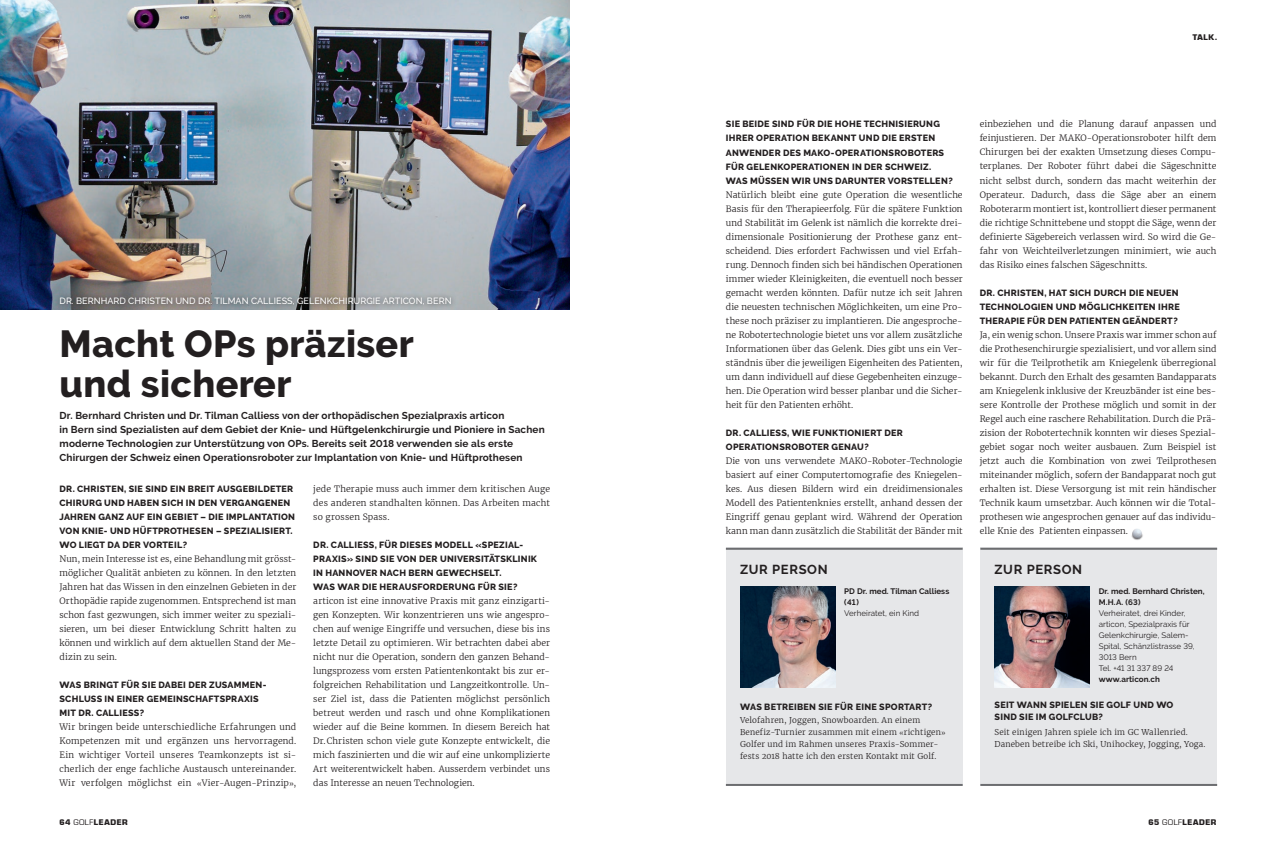
<style>
.page{position:relative;width:1276px;height:851px;background:#fff}
.page>*{position:absolute;margin:0;border:0;box-sizing:border-box;transform-origin:0 0}
.t1{font:800 37.6px/40.3px "Raleway";letter-spacing:.01em;color:#231f20}
.t2{font:700 13px "Raleway";letter-spacing:.045em;color:#231f20}
.t3{font:700 10px/14px "Raleway";letter-spacing:.015em;color:#231f20}
.t4{font:800 9px/14px "Raleway";letter-spacing:.03em;color:#231f20}
.t5{font:500 9px "Raleway";letter-spacing:.005em;color:#fff}
.t6{font:300 8.7px/14px "Merriweather";letter-spacing:.01em;color:#231f20;text-align:justify}
.t7{font:300 8px/12px "Merriweather";letter-spacing:.02em;color:#231f20}
.t8{font:8px/11px "Raleway";letter-spacing:.005em;color:#231f20}
.t9{font:700 8px/11px "Raleway";letter-spacing:.005em;color:#231f20}
.t10{font:700 7px "Euro Technic";letter-spacing:.06em;color:#231f20}
.s1{font-family:"Times New Roman";font-weight:400}
.s2{font-weight:400}
</style>
<div class="page">
<img style="left:0;top:0;width:569px;height:309px">
<div style="left:55px;top:292px;width:401px;height:18px;background:#231f20;opacity:.75"></div>
<div style="left:726px;top:547px;width:236px;height:238px;background:#e6e7e9"></div>
<hr style="left:726px;top:547px;width:236px;height:2px;background:#6c6d70">
<hr style="left:726px;top:783px;width:236px;height:2px;background:#6c6d70">
<img style="left:740px;top:586px;width:95px;height:101px">
<div style="left:980px;top:547px;width:237px;height:238px;background:#e6e7e9"></div>
<hr style="left:980px;top:547px;width:237px;height:2px;background:#6c6d70">
<hr style="left:980px;top:783px;width:237px;height:2px;background:#6c6d70">
<img style="left:994px;top:586px;width:95px;height:102px">
<img style="left:1131px;top:529px;width:12px;height:11px">
<p class="t5" style="left:60px;top:296px;width:394px">DR. BERNHARD CHRISTEN UND DR. TILMAN CALLIESS, GELENKCHIRURGIE ARTICON, BERN</p>
<h1 class="t1" style="left:60px;top:324px;width:356px">Macht OPs präziser und sicherer</h1>
<p class="t3" style="left:60px;top:408px;width:487px">Dr. Bernhard Christen und Dr. Tilman Calliess von der orthopädischen Spezialpraxis articon<br>in Bern sind Spezialisten auf dem Gebiet der Knie- und Hüftgelenkchirurgie und Pioniere in Sachen moderne Technologien zur Unterstützung von OPs. Bereits seit 2018 verwenden sie als erste Chirurgen der Schweiz einen Operationsroboter zur Implantation von Knie- und Hüftprothesen</p>
<p class="t4" style="left:60px;top:481px;width:237px">DR. CHRISTEN, SIE SIND EIN BREIT AUSGEBILDETER CHIRURG UND HABEN SICH IN DEN VERGANGENEN JAHREN GANZ AUF EIN GEBIET – DIE IMPLANTATION VON KNIE- UND HÜFTPROTHESEN – SPEZIALISIERT.<br>WO LIEGT DA DER VORTEIL?</p>
<p class="t6" style="left:60px;top:551px;width:238px">Nun, mein Interesse ist es, eine Behandlung mit grösst&shy;möglicher Qualität anbieten zu können. In den letzten Jahren hat das Wissen in den einzelnen Gebieten in der Orthopädie rapide zugenommen. Entsprechend ist man schon fast gezwungen, sich immer weiter zu speziali&shy;sieren, um bei dieser Entwicklung Schritt halten zu können und wirklich auf dem aktuellen Stand der Me&shy;dizin zu sein.</p>
<p class="t4" style="left:60px;top:677px;width:208px">WAS BRINGT FÜR SIE DABEI DER ZUSAMMEN-<br>SCHLUSS IN EINER GEMEINSCHAFTSPRAXIS<br>MIT DR. CALLIESS?</p>
<p class="t6" style="left:60px;top:719px;width:238px">Wir bringen beide unterschiedliche Erfahrungen und Kompetenzen mit und ergänzen uns hervorragend.<br>Ein wichtiger Vorteil unseres Teamkonzepts ist si&shy;cherlich der enge fachliche Austausch untereinander.<br>Wir verfolgen möglichst ein <span class="s1">«</span>Vier-Augen-Prinzip<span class="s1">»</span>,</p>
<p class="t10" style="left:60px;top:817px;width:70px">64 <span class="s2">GOLF</span>LEADER</p>
<p class="t6" style="left:313px;top:481px;width:238px">jede Therapie muss auch immer dem kritischen Auge des anderen standhalten können. Das Arbeiten macht so grossen Spass.</p>
<p class="t4" style="left:313px;top:537px;width:225px">DR. CALLIESS, FÜR DIESES MODELL «SPEZIAL-PRAXIS» SIND SIE VON DER UNIVERSITÄTSKLINIK IN HANNOVER NACH BERN GEWECHSELT.<br>WAS WAR DIE HERAUSFORDERUNG FÜR SIE?</p>
<p class="t6" style="left:313px;top:593px;width:238px">articon ist eine innovative Praxis mit ganz einzigarti&shy;gen Konzepten. Wir konzentrieren uns wie angespro&shy;chen auf wenige Eingriffe und versuchen, diese bis ins letzte Detail zu optimieren. Wir betrachten dabei aber nicht nur die Operation, sondern den ganzen Behand&shy;lungsprozess vom ersten Patientenkontakt bis zur er&shy;folgreichen Rehabilitation und Langzeitkontrolle. Un&shy;ser Ziel ist, dass die Patienten möglichst persönlich betreut werden und rasch und ohne Komplikationen wieder auf die Beine kommen. In diesem Bereich hat Dr.Christen schon viele gute Konzepte entwickelt, die mich faszinierten und die wir auf eine unkomplizierte Art weiterentwickelt haben. Ausserdem verbindet uns das Interesse an neuen Technologien.</p>
<p class="t10" style="left:1192px;top:33px;width:26px">TALK.</p>
<p class="t4" style="left:726px;top:117px;width:228px">SIE BEIDE SIND FÜR DIE HOHE TECHNISIERUNG IHRER OPERATION BEKANNT UND DIE ERSTEN ANWENDER DES MAKO-OPERATIONSROBOTERS FÜR GELENKOPERATIONEN IN DER SCHWEIZ.<br>WAS MÜSSEN WIR UNS DARUNTER VORSTELLEN?</p>
<p class="t6" style="left:726px;top:187px;width:238px">Natürlich bleibt eine gute Operation die wesentliche Basis für den Therapieerfolg. Für die spätere Funktion und Stabilität im Gelenk ist nämlich die korrekte drei&shy;dimensionale Positionierung der Prothese ganz ent&shy;scheidend. Dies erfordert Fachwissen und viel Erfah&shy;rung. Dennoch finden sich bei händischen Operationen immer wieder Kleinigkeiten, die eventuell noch besser gemacht werden könnten. Dafür nutze ich seit Jahren die neuesten technischen Möglichkeiten, um eine Pro&shy;these noch präziser zu implantieren. Die angesproche&shy;ne Robotertechnologie bietet uns vor allem zusätzliche Informationen über das Gelenk. Dies gibt uns ein Ver&shy;ständnis über die jeweiligen Eigenheiten des Patienten, um dann individuell auf diese Gegebenheiten einzuge&shy;hen. Die Operation wird besser planbar und die Sicher&shy;heit für den Patienten erhöht.</p>
<p class="t4" style="left:726px;top:425px;width:179px">DR. CALLIESS, WIE FUNKTIONIERT DER<br>OPERATIONSROBOTER GENAU?</p>
<p class="t6" style="left:726px;top:453px;width:238px">Die von uns verwendete MAKO-Roboter-Technologie basiert auf einer Computertomografie des Kniegelen&shy;kes. Aus diesen Bildern wird ein dreidimensionales Modell des Patientenknies erstellt, anhand dessen der Eingriff genau geplant wird. Während der Operation kann man dann zusätzlich die Stabilität der Bänder mit</p>
<p class="t6" style="left:979px;top:117px;width:238px">einbeziehen und die Planung darauf anpassen und feinjustieren. Der MAKO-Operationsroboter hilft dem Chirurgen bei der exakten Umsetzung dieses Compu&shy;terplanes. Der Roboter führt dabei die Sägeschnitte nicht selbst durch, sondern das macht weiterhin der Operateur. Dadurch, dass die Säge aber an einem Roboterarm montiert ist, kontrolliert dieser permanent die richtige Schnittebene und stoppt die Säge, wenn der definierte Sägebereich verlassen wird. So wird die Ge&shy;fahr von Weichteilverletzungen minimiert, wie auch das Risiko eines falschen Sägeschnitts.</p>
<p class="t4" style="left:979px;top:285px;width:202px;text-align:justify">DR. CHRISTEN, HAT SICH DURCH DIE NEUEN TECHNOLOGIEN UND MÖGLICHKEITEN IHRE THERAPIE FÜR DEN PATIENTEN GEÄNDERT?</p>
<p class="t6" style="left:979px;top:327px;width:238px">Ja, ein wenig schon. Unsere Praxis war immer schon auf die Prothesenchirurgie spezialisiert, und vor allem sind wir für die Teilprothetik am Kniegelenk überregional bekannt. Durch den Erhalt des gesamten Bandapparats am Kniegelenk inklusive der Kreuzbänder ist eine bes&shy;sere Kontrolle der Prothese möglich und somit in der Regel auch eine raschere Rehabilitation. Durch die Prä&shy;zision der Robotertechnik konnten wir dieses Spezial&shy;gebiet sogar noch weiter ausbauen. Zum Beispiel ist jetzt auch die Kombination von zwei Teilprothesen miteinander möglich, sofern der Bandapparat noch gut erhalten ist. Diese Versorgung ist mit rein händischer Technik kaum umsetzbar. Auch können wir die Total&shy;prothesen wie angesprochen genauer auf das individu&shy;elle Knie des Patienten einpassen.</p>
<h2 class="t2" style="left:740px;top:562px;width:89px">ZUR PERSON</h2>
<h2 class="t2" style="left:994px;top:562px;width:89px">ZUR PERSON</h2>
<p class="t9" style="left:844px;top:585px;width:107px">PD Dr. med. Tilman Calliess (41)</p>
<p class="t8" style="left:844px;top:607px;width:76px">Verheiratet, ein Kind</p>
<p class="t4" style="left:740px;top:700px;width:194px">WAS BETREIBEN SIE FÜR EINE SPORTART?</p>
<p class="t7" style="left:740px;top:714px;width:207px">Velofahren, Joggen, Snowboarden. An einem Benefiz-Turnier zusammen mit einem <span class="s1">«</span>richtigen<span class="s1">» </span>Golfer und im Rahmen unseres Praxis-Sommer&shy;fests 2018 hatte ich den ersten Kontakt mit Golf.</p>
<p class="t9" style="left:1098px;top:585px;width:107px">Dr. med. Bernhard Christen,<br>M. H. A. (63)</p>
<p class="t8" style="left:1098px;top:607px;width:97px">Verheiratet, drei Kinder, articon, Spezialpraxis für<br>Gelenkchirurgie, Salem-<br>Spital, Schänzlistrasse 39,<br>3013 Bern<br>Tel. +41 31 337 89 24</p>
<p class="t9" style="left:1098px;top:673px;width:63px">www.articon.ch</p>
<p class="t4" style="left:994px;top:699px;width:180px;line-height:12px">SEIT WANN SPIELEN SIE GOLF UND WO<br>SIND SIE IM GOLFCLUB?</p>
<p class="t7" style="left:994px;top:725px;width:212px">Seit einigen Jahren spiele ich im GC Wallenried.<br>Daneben betreibe ich Ski, Unihockey, Jogging, Yoga.</p>
<p class="t10" style="left:1148px;top:817px;width:69px">65 <span class="s2">GOLF</span>LEADER</p>
</div>
